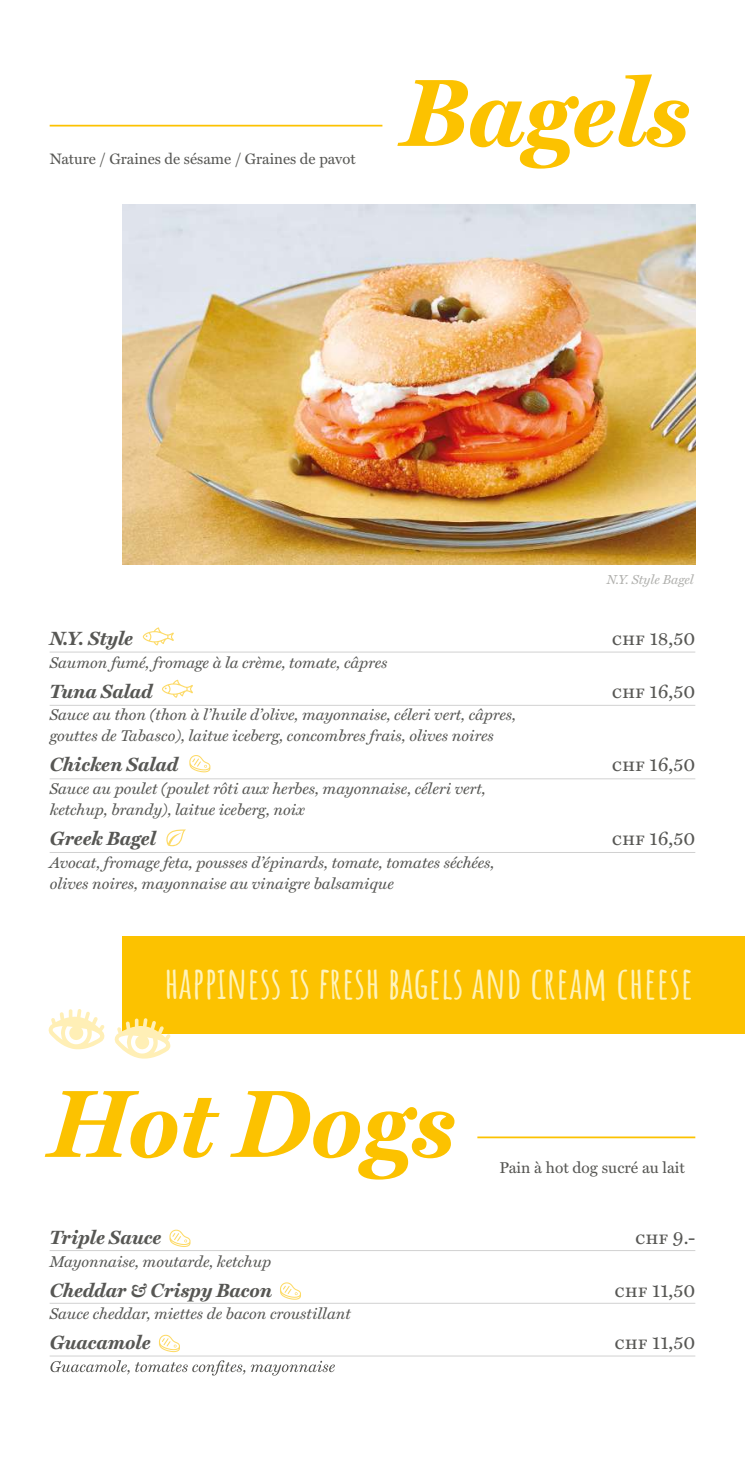
<style>
.page{position:relative;width:745px;height:1464px;background:#fff}
.page>*{position:absolute;margin:0;border:0;box-sizing:border-box;transform-origin:0 0}
.t1{font:italic 700 96.25px "Miller Text";color:#fcc200}
.t2{font:700 43.75px "Amatic SC";color:#fff3ba}
.t3{font:italic 700 19.25px "Miller Text";color:#575754}
.t4{font:19.25px "Miller Text";color:#575754}
.t5{font:19.25px "Miller Text SC";color:#575754}
.t6{font:italic 15.75px/21px "Miller Text";color:#575754}
.t7{font:15.75px "Miller Text";color:#575754}
.t8{font:15.22px "Miller Text";color:#575754}
.t9{font:italic 13.12px "Miller Text";color:#b1b1ae}
.s1{font-family:"Miller Text SC"}
.s2{font-family:"Miller Text"}
</style>
<div class="page">
<div style="left:123px;top:936px;width:621px;height:98px;background:#fcc200"></div>
<img style="left:123px;top:204px;width:571px;height:360px">
<svg style="left:48px;top:1009px;width:56px;height:41px"></svg>
<svg style="left:114px;top:1018px;width:56px;height:41px"></svg>
<hr style="left:50px;top:125px;width:332px;height:1px;background:#fcc200">
<hr style="left:477px;top:1136px;width:217px;height:2px;background:#fcc200">
<svg style="left:50px;top:1360px;width:284px;height:15px"></svg>
<svg style="left:189px;top:755px;width:21px;height:17px"></svg>
<svg style="left:143px;top:627px;width:31px;height:18px"></svg>
<svg style="left:162px;top:679px;width:31px;height:19px"></svg>
<svg style="left:166px;top:829px;width:20px;height:17px"></svg>
<svg style="left:159px;top:1334px;width:21px;height:18px"></svg>
<svg style="left:169px;top:1229px;width:21px;height:18px"></svg>
<svg style="left:280px;top:1282px;width:21px;height:17px"></svg>
<hr style="left:50px;top:652px;width:644px;height:1px;background:#d1d1d1">
<hr style="left:50px;top:705px;width:644px;height:1px;background:#d1d1d1">
<hr style="left:50px;top:778px;width:644px;height:1px;background:#d1d1d1">
<hr style="left:50px;top:852px;width:644px;height:1px;background:#d1d1d1">
<hr style="left:50px;top:1250px;width:644px;height:1px;background:#d1d1d1">
<hr style="left:50px;top:1302px;width:644px;height:1px;background:#d1d1d1">
<hr style="left:50px;top:1355px;width:644px;height:1px;background:#d1d1d1">
<p class="t8" style="left:50px;top:150px;width:307px">Nature / Graines de sésame / Graines de pavot</p>
<h1 class="t1" style="left:402px;top:54px;width:288px">Bagels</h1>
<p class="t9" style="left:606px;top:569px;width:88px">N.Y. Style Bagel</p>
<p class="t3" style="left:50px;top:627px;width:85px">N.Y. Style</p>
<p class="t4" style="left:611px;top:627px;width:85px"><span class="s1">chf</span> 18,50</p>
<p class="t6" style="left:50px;top:651px;width:339px">Saumon fumé, fromage à la crème, tomate, câpres</p>
<p class="t3" style="left:50px;top:679px;width:104px">Tuna Salad</p>
<p class="t4" style="left:611px;top:679px;width:85px"><span class="s1">chf</span> 16,50</p>
<p class="t6" style="left:50px;top:703px;width:467px">Sauce au thon (thon à l’huile d’olive, mayonnaise, céleri vert, câpres, gouttes de Tabasco), laitue iceberg, concombres frais, olives noires</p>
<p class="t3" style="left:50px;top:753px;width:130px">Chicken Salad</p>
<p class="t4" style="left:611px;top:753px;width:85px"><span class="s1">chf</span> 16,50</p>
<p class="t6" style="left:50px;top:777px;width:437px">Sauce au poulet (poulet rôti aux herbes, mayonnaise, céleri vert, ketchup, brandy), laitue iceberg, noix</p>
<p class="t3" style="left:50px;top:826px;width:107px">Greek Bagel</p>
<p class="t4" style="left:611px;top:826px;width:85px"><span class="s1">chf</span> 16,50</p>
<p class="t6" style="left:50px;top:850px;width:446px">Avocat, fromage feta, pousses d’épinards, tomate, tomates séchées, olives noires, mayonnaise au vinaigre balsamique</p>
<h2 class="t2" style="left:164px;top:949px;width:530px">HAPPINESS IS FRESH BAGELS AND CREAM CHEESE</h2>
<h1 class="t1" style="left:50px;top:1065px;width:406px">Hot Dogs</h1>
<p class="t7" style="left:499px;top:1157px;width:187px">Pain à hot dog sucré au lait</p>
<p class="t3" style="left:50px;top:1225px;width:113px">Triple Sauce</p>
<p class="t5" style="left:635px;top:1226px;width:62px">chf <span class="s2">9.-</span></p>
<p class="t6" style="left:50px;top:1249px;width:223px">Mayonnaise, moutarde, ketchup</p>
<p class="t3" style="left:50px;top:1278px;width:224px">Cheddar &amp; Crispy Bacon</p>
<p class="t4" style="left:614px;top:1278px;width:82px"><span class="s1">chf</span> 11,50</p>
<p class="t6" style="left:50px;top:1302px;width:302px">Sauce cheddar, miettes de bacon croustillant</p>
<p class="t3" style="left:50px;top:1330px;width:102px">Guacamole</p>
<p class="t4" style="left:614px;top:1331px;width:82px"><span class="s1">chf</span> 11,50</p>
</div>
